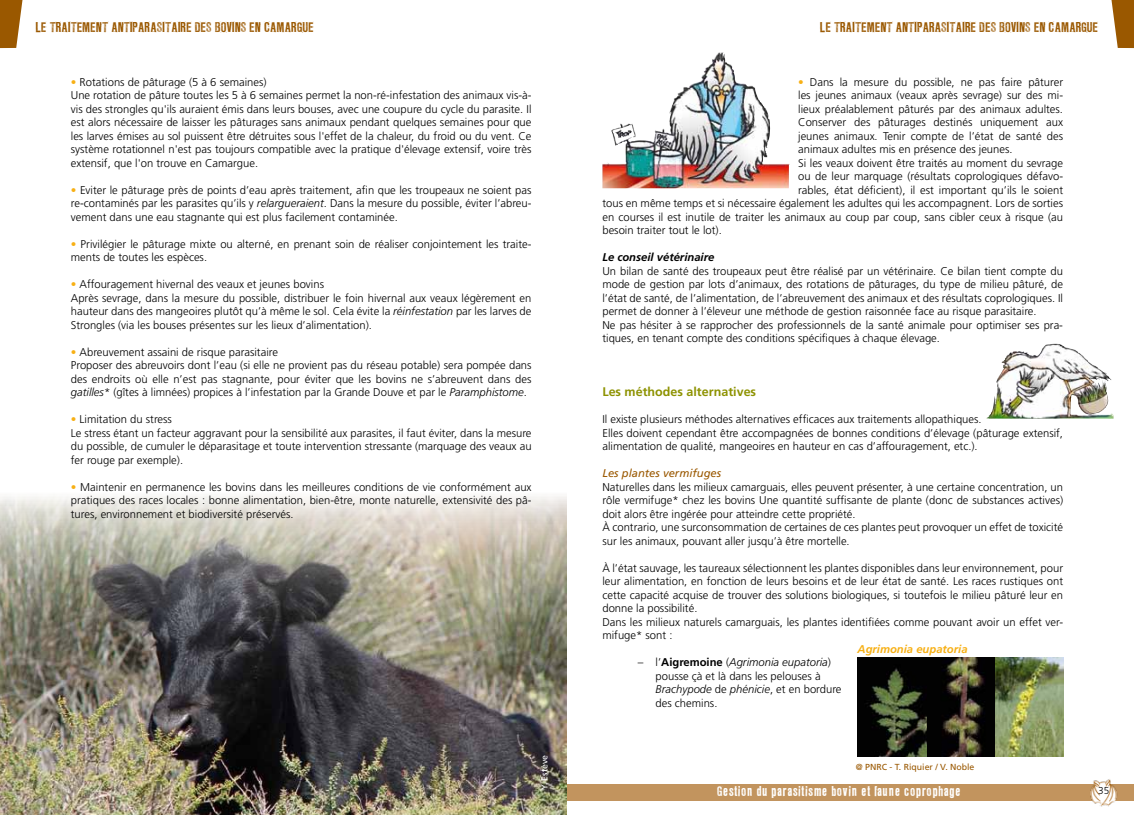
<style>
.page{position:relative;width:1134px;height:815px;background:#fff}
.page>*{position:absolute;margin:0;border:0;box-sizing:border-box;transform-origin:0 0}
.t1{font:12.5px "LL Rubber Grotesque";letter-spacing:-.02em;color:#9a5800}
.t2{font:12.5px "LL Rubber Grotesque";color:#fff}
.t3{font:700 12.5px "Frutiger";color:#8d9200}
.t4{font:300 11.25px/13.5px "Frutiger";color:#000}
.t5{font:italic 700 11.25px "Frutiger";color:#000}
.t6{font:italic 11.25px "Frutiger";color:#9a5800}
.t7{font:italic 700 11.25px "Frutiger";color:#f7b015}
.t8{font:300 10px "Frutiger";color:#000}
.t9{font:8.75px "Frutiger";color:#9a5800}
.t10{font:8.75px "Frutiger";color:#fff}
.s1{color:#f7b015}
.s2{font-style:italic}
.s3{font-weight:700}
</style>
<div class="page">
<svg style="left:0;top:0;width:23px;height:48px"></svg>
<svg style="left:1111px;top:0;width:23px;height:48px"></svg>
<div style="left:567px;top:784px;width:567px;height:17px;background:#c2945e"></div>
<img style="left:1090px;top:779px;width:28px;height:28px">
<img style="left:0;top:496px;width:567px;height:319px">
<img style="left:986px;top:344px;width:128px;height:75px">
<img style="left:857px;top:658px;width:206px;height:99px">
<img style="left:602px;top:52px;width:188px;height:136px">
<p class="t1" style="left:35px;top:19px;width:280px">LE TRAITEMENT ANTIPARASITAIRE DES BOVINS EN CAMARGUE</p>
<p class="t4" style="left:71px;top:75px;width:462px"><span class="s1">•</span> Rotations de pâturage (5 à 6 semaines)<br>Une rotation de pâture toutes les 5 à 6 semaines permet la non-ré-infestation des animaux vis-à&shy;vis des strongles qu'ils auraient émis dans leurs bouses, avec une coupure du cycle du parasite. Il est alors nécessaire de laisser les pâturages sans animaux pendant quelques semaines pour que les larves émises au sol puissent être détruites sous l'effet de la chaleur, du froid ou du vent. Ce système rotationnel n'est pas toujours compatible avec la pratique d'élevage extensif, voire très extensif, que l'on trouve en Camargue.</p>
<p class="t4" style="left:71px;top:183px;width:462px;text-align:justify"><span class="s1">•</span> Eviter le pâturage près de points d’eau après traitement, afin que les troupeaux ne soient pas re-contaminés par les parasites qu’ils y <span class="s2">relargueraient</span>. Dans la mesure du possible, éviter l’abreu&shy;vement dans une eau stagnante qui est plus facilement contaminée.</p>
<p class="t4" style="left:71px;top:237px;width:462px"><span class="s1">•</span> Privilégier le pâturage mixte ou alterné, en prenant soin de réaliser conjointement les traite&shy;ments de toutes les espèces.</p>
<p class="t4" style="left:71px;top:278px;width:462px"><span class="s1">•</span> Affouragement hivernal des veaux et jeunes bovins<br>Après sevrage, dans la mesure du possible, distribuer le foin hivernal aux veaux légèrement en hauteur dans des mangeoires plutôt qu’à même le sol. Cela évite la <span class="s2">réinfestation</span> par les larves de Strongles (via les bouses présentes sur les lieux d’alimentation).</p>
<p class="t4" style="left:71px;top:345px;width:462px"><span class="s1">•</span> Abreuvement assaini de risque parasitaire<br>Proposer des abreuvoirs dont l’eau (si elle ne provient pas du réseau potable) sera pompée dans des endroits où elle n’est pas stagnante, pour éviter que les bovins ne s’abreuvent dans des <span class="s2">gatilles*</span> (gîtes à limnées) propices à l’infestation par la Grande Douve et par le <span class="s2">Paramphistome</span>.</p>
<p class="t4" style="left:71px;top:413px;width:462px"><span class="s1">•</span> Limitation du stress<br>Le stress étant un facteur aggravant pour la sensibilité aux parasites, il faut éviter, dans la mesure du possible, de cumuler le déparasitage et toute intervention stressante (marquage des veaux au fer rouge par exemple).</p>
<p class="t4" style="left:71px;top:480px;width:462px;text-align:justify"><span class="s1">•</span> Maintenir en permanence les bovins dans les meilleures conditions de vie conformément aux pratiques des races locales : bonne alimentation, bien-être, monte naturelle, extensivité des pâ&shy;tures, environnement et biodiversité préservés.</p>
<p class="t10" style="left:539px;top:790px;width:37px;rotate:-90deg">Y. Estève</p>
<p class="t1" style="left:820px;top:19px;width:280px">LE TRAITEMENT ANTIPARASITAIRE DES BOVINS EN CAMARGUE</p>
<p class="t4" style="left:798px;top:75px;width:266px"><span class="s1">•</span> Dans la mesure du possible, ne pas faire pâturer</p>
<p class="t4" style="left:798px;top:89px;width:266px">les jeunes animaux (veaux après sevrage) sur des mi-</p>
<p class="t4" style="left:798px;top:102px;width:266px">lieux préalablement pâturés par des animaux adultes.</p>
<p class="t4" style="left:798px;top:116px;width:266px">Conserver des pâturages destinés uniquement aux</p>
<p class="t4" style="left:798px;top:129px;width:266px">jeunes animaux. Tenir compte de l’état de santé des</p>
<p class="t4" style="left:798px;top:143px;width:216px">animaux adultes mis en présence des jeunes.</p>
<p class="t4" style="left:798px;top:156px;width:266px">Si les veaux doivent être traités au moment du sevrage</p>
<p class="t4" style="left:798px;top:170px;width:266px">ou de leur marquage (résultats coprologiques défavo-</p>
<p class="t4" style="left:798px;top:183px;width:266px">rables, état déficient), il est important qu’ils le soient</p>
<p class="t4" style="left:602px;top:197px;width:462px">tous en même temps et si nécessaire également les adultes qui les accompagnent. Lors de sorties</p>
<p class="t4" style="left:602px;top:210px;width:462px">en courses il est inutile de traiter les animaux au coup par coup, sans cibler ceux à risque (au</p>
<p class="t4" style="left:602px;top:224px;width:121px">besoin traiter tout le lot).</p>
<p class="t5" style="left:602px;top:250px;width:113px">Le conseil vétérinaire</p>
<p class="t4" style="left:602px;top:264px;width:462px">Un bilan de santé des troupeaux peut être réalisé par un vétérinaire. Ce bilan tient compte du mode de gestion par lots d’animaux, des rotations de pâturages, du type de milieu pâturé, de l’état de santé, de l’alimentation, de l’abreuvement des animaux et des résultats coprologiques. Il permet de donner à l’éleveur une méthode de gestion raisonnée face au risque parasitaire.<br>Ne pas hésiter à se rapprocher des professionnels de la santé animale pour optimiser ses pra&shy;tiques, en tenant compte des conditions spécifiques à chaque élevage.</p>
<p class="t3" style="left:602px;top:384px;width:155px">Les méthodes alternatives</p>
<p class="t4" style="left:602px;top:413px;width:462px">Il existe plusieurs méthodes alternatives efficaces aux traitements allopathiques.<br>Elles doivent cependant être accompagnées de bonnes conditions d’élevage (pâturage extensif, alimentation de qualité, mangeoires en hauteur en cas d’affouragement, etc.).</p>
<p class="t6" style="left:602px;top:467px;width:120px">Les plantes vermifuges</p>
<p class="t4" style="left:602px;top:480px;width:462px">Naturelles dans les milieux camarguais, elles peuvent présenter, à une certaine concentration, un rôle vermifuge* chez les bovins Une quantité suffisante de plante (donc de substances actives) doit alors être ingérée pour atteindre cette propriété.<br>À contrario, une surconsommation de certaines de ces plantes peut provoquer un effet de toxicité sur les animaux, pouvant aller jusqu’à être mortelle.</p>
<p class="t4" style="left:602px;top:561px;width:462px">À l’état sauvage, les taureaux sélectionnent les plantes disponibles dans leur environnement, pour leur alimentation, en fonction de leurs besoins et de leur état de santé. Les races rustiques ont cette capacité acquise de trouver des solutions biologiques, si toutefois le milieu pâturé leur en donne la possibilité.<br>Dans les milieux naturels camarguais, les plantes identifiées comme pouvant avoir un effet ver&shy;mifuge* sont :</p>
<p class="t4" style="left:656px;top:656px;width:187px;text-indent:-18px">– l’<span class="s3">Aigremoine</span> (<span class="s2">Agrimonia eupatoria</span>) pousse çà et là dans les pelouses à<br><span class="s2">Brachypode</span> de <span class="s2">phénicie</span>, et en bordure des chemins.</p>
<p class="t7" style="left:857px;top:642px;width:112px">Agrimonia eupatoria</p>
<p class="t9" style="left:856px;top:762px;width:120px">@ PNRC - T. Riquier / V. Noble</p>
<p class="t2" style="left:717px;top:784px;width:246px">GESTION DU PARASITISME BOVIN ET FAUNE COPROPHAGE</p>
<p class="t8" style="left:1098px;top:785px;width:13px">35</p>
</div>
